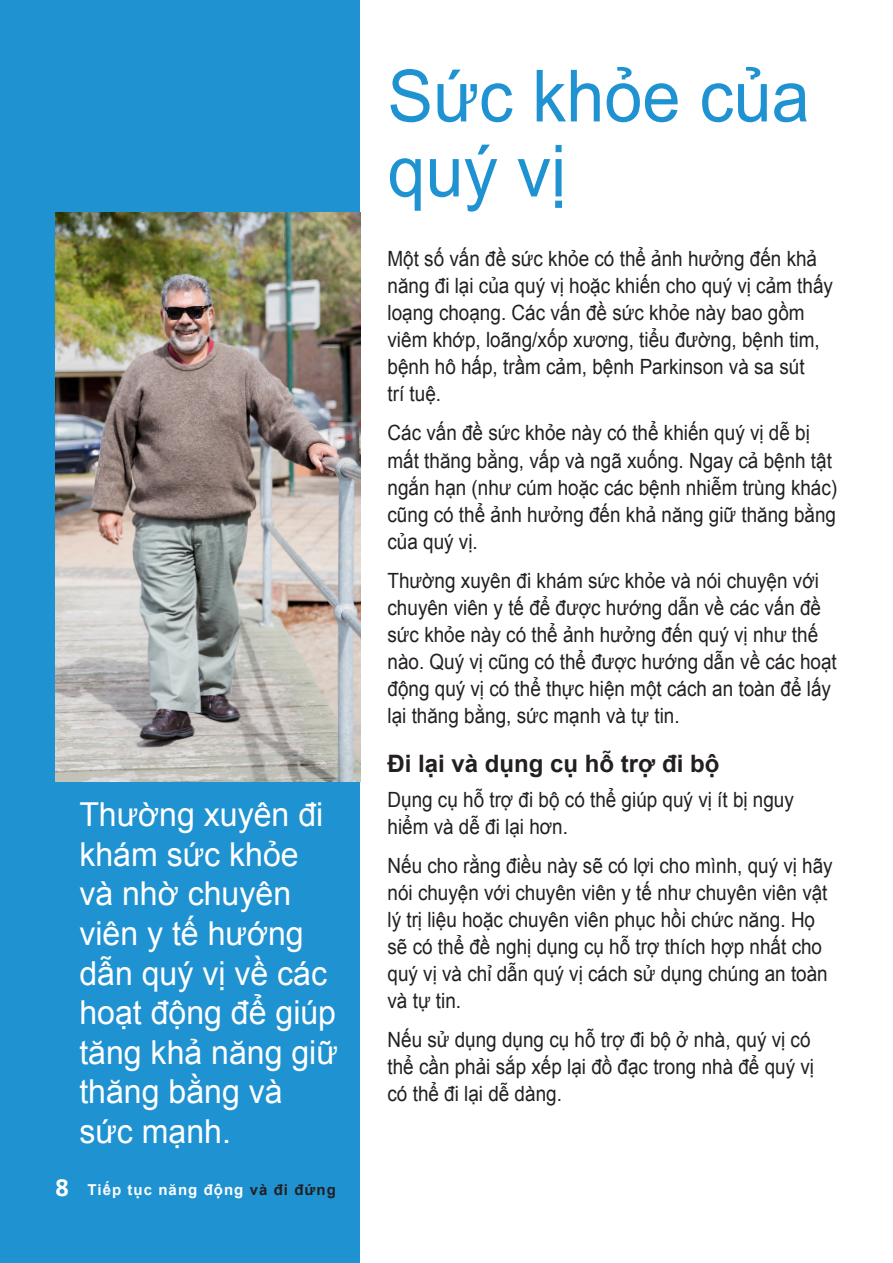
<style>
.page{position:relative;width:893px;height:1263px;background:#fff}
.page>*{position:absolute;margin:0;border:0;box-sizing:border-box;transform-origin:0 0}
.Main_Head{font:72px/75px "Arial";color:#1f92d1;scale:.95 1}
.Panel_quote{font:33px/39.6px "Arial";color:#fff}
.Subhead_black{font:700 24px "Arial";color:#231f20}
.Body_Copy{font:21px/27px "Arial";color:#231f20;scale:.9 1}
.t1{font:700 15px "Arial";letter-spacing:.07em;color:#fff}
.s1{font-family:"Frutiger LT";font-size:24px}
.s2{color:#231f20}
</style>
<div class="page">
<div style="left:0;top:0;width:360px;height:1263px;background:#1f92d1"></div>
<img style="left:55px;top:213px;width:305px;height:569px">
<p class="Panel_quote" style="left:79px;top:795px;width:260px">Thường xuyên đi khám sức khỏe và nhờ chuyên viên y tế hướng dẫn quý vị về các hoạt động để giúp tăng khả năng giữ thăng bằng và sức mạnh.</p>
<p class="t1" style="left:56px;top:1179px;width:282px"><span class="s1">8</span> Tiếp tục năng động <span class="s2">và đi đứng</span></p>
<p class="Main_Head" style="left:387px;top:59px;width:446px">Sức khỏe của quý vị</p>
<p class="Body_Copy" style="left:387px;top:246px;width:496px">Một số vấn đề sức khỏe có thể ảnh hưởng đến khả năng đi lại của quý vị hoặc khiến cho quý vị cảm thấy loạng choạng. Các vấn đề sức khỏe này bao gồm viêm khớp, loãng/xốp xương, tiểu đường, bệnh tim, bệnh hô hấp, trầm cảm, bệnh Parkinson và sa sút<br>trí tuệ.</p>
<p class="Body_Copy" style="left:387px;top:420px;width:501px">Các vấn đề sức khỏe này có thể khiến quý vị dễ bị mất thăng bằng, vấp và ngã xuống. Ngay cả bệnh tật ngắn hạn (như cúm hoặc các bệnh nhiễm trùng khác) cũng có thể ảnh hưởng đến khả năng giữ thăng bằng của quý vị.</p>
<p class="Body_Copy" style="left:387px;top:567px;width:501px">Thường xuyên đi khám sức khỏe và nói chuyện với chuyên viên y tế để được hướng dẫn về các vấn đề sức khỏe này có thể ảnh hưởng đến quý vị như thế nào. Quý vị cũng có thể được hướng dẫn về các hoạt động quý vị có thể thực hiện một cách an toàn để lấy lại thăng bằng, sức mạnh và tự tin.</p>
<p class="Subhead_black" style="left:387px;top:747px;width:333px">Đi lại và dụng cụ hỗ trợ đi bộ</p>
<p class="Body_Copy" style="left:387px;top:787px;width:453px">Dụng cụ hỗ trợ đi bộ có thể giúp quý vị ít bị nguy hiểm và dễ đi lại hơn.</p>
<p class="Body_Copy" style="left:387px;top:853px;width:496px">Nếu cho rằng điều này sẽ có lợi cho mình, quý vị hãy nói chuyện với chuyên viên y tế như chuyên viên vật lý trị liệu hoặc chuyên viên phục hồi chức năng. Họ sẽ có thể đề nghị dụng cụ hỗ trợ thích hợp nhất cho quý vị và chỉ dẫn quý vị cách sử dụng chúng an toàn và tự tin.</p>
<p class="Body_Copy" style="left:387px;top:1027px;width:475px">Nếu sử dụng dụng cụ hỗ trợ đi bộ ở nhà, quý vị có thể cần phải sắp xếp lại đồ đạc trong nhà để quý vị có thể đi lại dễ dàng.</p>
</div>
